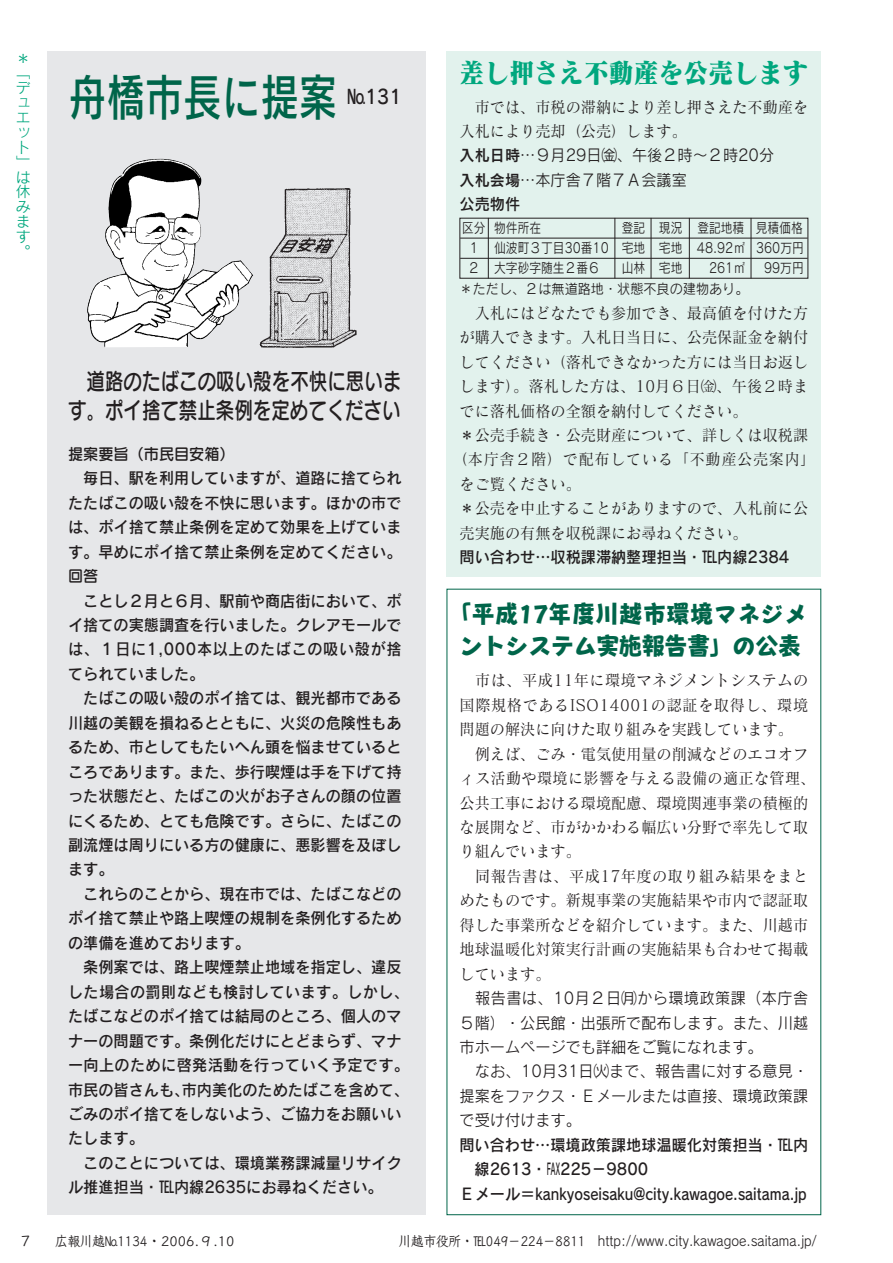
<style>
.page{position:relative;width:893px;height:1263px;background:#fff}
.page>*{position:absolute;margin:0;border:0;box-sizing:border-box;transform-origin:0 0}
.t1{font:49.95px "Rodin CID DB";color:#00654a;scale:.77 1}
.t2{font:27.6px "Matisse CID EB";color:#00a77e;scale:.9 1}
.t3{font:25.5px/32px "Pop Happiness CID EB";letter-spacing:-.025em;color:#00654a;text-align:center;scale:.95 1}
.t4{font:23.4px/29.7px "Seurat CID DB";color:#231f20;text-align:right;scale:.79 1}
.t5{font:19.5px "Rodin CID DB";color:#231f20;scale:.9 1}
.t6{font:15.9px/24.5px "Rodin CID DB";color:#231f20;text-align:justify;scale:.95 1}
.t7{font:15.9px/24.5px "Matisse CID M";color:#231f20;scale:.95 1}
.t8{font:15.9px/24.5px "Rodin CID M";color:#231f20;text-align:justify;scale:.95 1}
.t9{font:15.9px "Matisse CID M";letter-spacing:.035em;color:#231f20;scale:.95 1}
.t10{font:15.9px "Matisse CID M";letter-spacing:.04em;color:#231f20;scale:.95 1}
.t11{font:15.9px "Matisse CID M";letter-spacing:.045em;color:#231f20;scale:.95 1}
.t12{font:15.9px "Matisse CID M";letter-spacing:.025em;color:#231f20;scale:.95 1}
.t13{font:15.9px "Seurat CID DB";color:#231f20;scale:.95 1}
.t14{font:14.85px/14.9px "Rodin CID M";color:#00a77e;text-align:justify}
.t15{font:14.85px "Klee CID DB";color:#231f20}
.t16{font:13.8px/20.2px "Rodin CID M";color:#231f20;text-align:justify;scale:.85 1}
.t17{font:13.8px "Rodin CID M";color:#231f20;scale:.9 1}
.t18{font:13.8px "Rodin CID M";color:#231f20;scale:.95 1}
.t19{font:13.8px "Klee CID DB";color:#231f20;scale:.9 1}
.s1{font-family:"Cezanne CID DB"}
.s2{font-family:"Rodin S M"}
.s3{font-family:"Matisse S M"}
.s4{font-family:"Klee CID DB"}
</style>
<div class="page">
<div style="left:446px;top:51px;width:375px;height:525px;background:#e2f2ed"></div>
<div style="left:47px;top:51px;width:378px;height:1164px;background:#e6e7e9"></div>
<img style="left:87px;top:159px;width:156px;height:188px">
<img style="left:243px;top:188px;width:114px;height:160px">
<hr style="left:460px;top:238px;width:347px;height:1px;background:#231f20">
<hr style="left:460px;top:258px;width:347px;height:1px;background:#231f20">
<div style="left:459px;top:218px;width:349px;height:61px;border:1px solid #231f20"></div>
<hr style="left:488px;top:218px;width:1px;height:60px;background:#231f20">
<hr style="left:614px;top:218px;width:1px;height:60px;background:#231f20">
<hr style="left:650px;top:218px;width:1px;height:61px;background:#231f20">
<hr style="left:750px;top:218px;width:1px;height:61px;background:#231f20">
<hr style="left:689px;top:218px;width:1px;height:61px;background:#231f20">
<div style="left:695px;top:219px;width:52px;height:17px;background:#e2f2ed"></div>
<p class="t14" style="left:16px;top:53px;width:16px">＊「デュエット」は休みます。</p>
<h1 class="t1" style="left:68px;top:79px;width:351px">舟橋市長に提案</h1>
<p class="t5" style="left:347px;top:89px;width:61px">№131</p>
<h3 class="t4" style="left:68px;top:369px;width:423px">道路のたばこの吸い殻を不快に思います。ポイ捨て禁止条例を定めてください</h3>
<p class="t13" style="left:68px;top:448px;width:177px">提案要旨（市民目安箱）</p>
<p class="t6" style="left:68px;top:468px;width:352px;text-indent:15px">毎日、駅を利用していますが、道路に捨てられたたばこの吸い殻を不快に思います。ほかの市では、ポイ捨て禁止条例を定めて効果を上げています。早めにポイ捨て禁止条例を定めてください。</p>
<p class="t13" style="left:68px;top:570px;width:33px">回答</p>
<p class="t6" style="left:68px;top:590px;width:352px;text-indent:15px">ことし２月と６月、駅前や商店街において、ポイ捨ての実態調査を行いました。クレアモールでは、１日に1,000本以上のたばこの吸い殻が捨てられていました。</p>
<p class="t6" style="left:68px;top:688px;width:352px;text-indent:15px">たばこの吸い殻のポイ捨ては、観光都市である川越の美観を損ねるとともに、火災の危険性もあるため、市としてもたいへん頭を悩ませているところであります。また、歩行喫煙は手を下げて持った状態だと、たばこの火がお子さんの顔の位置にくるため、とても危険です。さらに、たばこの副流煙は周りにいる方の健康に、悪影響を及ぼします。</p>
<p class="t6" style="left:68px;top:884px;width:352px;text-indent:15px">これらのことから、現在市では、たばこなどのポイ捨て禁止や路上喫煙の規制を条例化するための準備を進めております。</p>
<p class="t6" style="left:68px;top:957px;width:360px;text-align:left;text-indent:15px">条例案では、路上喫煙禁止地域を指定し、違反した場合の罰則なども検討しています。しかし、たばこなどのポイ捨ては結局のところ、個人のマナーの問題です。条例化だけにとどまらず、マナー向上のために啓発活動を行っていく予定です。市民の皆さんも、市内美化のためたばこを含めて、ごみのポイ捨てをしないよう、ご協力をお願いいたします。</p>
<p class="t6" style="left:68px;top:1153px;width:352px;text-indent:15px">このことについては、環境業務課減量リサイクル推進担当・℡内線2635にお尋ねください。</p>
<h2 class="t2" style="left:459px;top:62px;width:388px">差し押さえ不動産を公売します</h2>
<p class="t7" style="left:459px;top:96px;width:368px;text-indent:15px">市では、市税の滞納により差し押さえた不動産を入札により売却（公売）します。</p>
<p class="t8" style="left:459px;top:145px;width:333px"><span class="s1">入札日時</span>…９月29日<span class="s2">昔</span>、午後２時～２時20分<span class="s1">入札会場</span>…本庁舎７階７Ａ会議室</p>
<p class="t6" style="left:459px;top:194px;width:65px">公売物件</p>
<p class="t16" style="left:697px;top:219px;width:57px">登記地積</p>
<p class="t16" style="left:462px;top:219px;width:94px">区分 物件所在</p>
<p class="t16" style="left:621px;top:219px;width:73px">登記 現況</p>
<p class="t16" style="left:468px;top:219px;width:396px;text-indent:288px">見積価格１ 仙波町３丁目30番10 宅地 宅地 48.92㎡ 360万円２ 大字砂字随生２番６</p>
<p class="t16" style="left:621px;top:260px;width:73px">山林 宅地</p>
<p class="t16" style="left:709px;top:260px;width:44px">261㎡</p>
<p class="t16" style="left:764px;top:260px;width:48px">99万円</p>
<p class="t18" style="left:459px;top:284px;width:306px">＊ただし、２は無道路地・状態不良の建物あり。</p>
<p class="t7" style="left:474px;top:303px;width:352px">入札にはどなたでも参加でき、最高値を付けた方</p>
<p class="t7" style="left:459px;top:327px;width:368px">が購入できます。入札日当日に、公売保証金を納付</p>
<p class="t7" style="left:459px;top:352px;width:368px">してください（落札できなかった方には当日お返し</p>
<p class="t7" style="left:459px;top:376px;width:368px">します）。落札した方は、10月６日<span class="s3">昔</span>、午後２時ま</p>
<p class="t7" style="left:459px;top:400px;width:304px">でに落札価格の全額を納付してください。</p>
<p class="t7" style="left:459px;top:425px;width:368px">＊公売手続き・公売財産について、詳しくは収税課</p>
<p class="t11" style="left:452px;top:453px;width:384px">（本庁舎２階）で配布している「不動産公売案内」</p>
<p class="t7" style="left:459px;top:474px;width:129px">をご覧ください。</p>
<p class="t7" style="left:459px;top:498px;width:368px">＊公売を中止することがありますので、入札前に公</p>
<p class="t7" style="left:459px;top:523px;width:304px">売実施の有無を収税課にお尋ねください。</p>
<p class="t6" style="left:459px;top:547px;width:348px">問い合わせ…収税課滞納整理担当・℡内線2384</p>
<h3 class="t3" style="left:447px;top:601px;width:381px">「平成17年度川越市環境マネジメントシステム実施報告書」の公表</h3>
<p class="t9" style="left:475px;top:674px;width:352px">市は、平成11年に環境マネジメントシステムの</p>
<p class="t10" style="left:459px;top:699px;width:368px">国際規格であるISO14001の認証を取得し、環境</p>
<p class="t7" style="left:459px;top:719px;width:352px">問題の解決に向けた取り組みを実践しています。</p>
<p class="t7" style="left:474px;top:744px;width:352px">例えば、ごみ・電気使用量の削減などのエコオフ</p>
<p class="t12" style="left:459px;top:772px;width:376px">ィス活動や環境に影響を与える設備の適正な管理、</p>
<p class="t7" style="left:459px;top:792px;width:368px">公共工事における環境配慮、環境関連事業の積極的</p>
<p class="t7" style="left:459px;top:817px;width:368px">な展開など、市がかかわる幅広い分野で率先して取</p>
<p class="t7" style="left:459px;top:841px;width:129px">り組んでいます。</p>
<p class="t9" style="left:475px;top:870px;width:352px">同報告書は、平成17年度の取り組み結果をまと</p>
<p class="t7" style="left:459px;top:890px;width:368px">めたものです。新規事業の実施結果や市内で認証取</p>
<p class="t7" style="left:459px;top:915px;width:368px">得した事業所などを紹介しています。また、川越市</p>
<p class="t7" style="left:459px;top:939px;width:368px">地球温暖化対策実行計画の実施結果も合わせて掲載</p>
<p class="t7" style="left:459px;top:964px;width:97px">しています。</p>
<p class="t8" style="left:459px;top:988px;width:368px;text-indent:16px">報告書は、10月２日<span class="s2">席</span>から環境政策課（本庁舎５階）・公民館・出張所で配布します。また、川越市ホームページでも詳細をご覧になれます。</p>
<p class="t8" style="left:459px;top:1061px;width:368px;text-indent:15px">なお、10月31日<span class="s2">惜</span>まで、報告書に対する意見・提案をファクス・Ｅメールまたは直接、環境政策課で受け付けます。</p>
<p class="t6" style="left:459px;top:1135px;width:368px">問い合わせ…環境政策課地球温暖化対策担当・℡内</p>
<p class="t6" style="left:474px;top:1159px;width:184px">線2613・FAX225－9800</p>
<p class="t6" style="left:459px;top:1184px;width:367px">Ｅメール＝kankyoseisaku@city.kawagoe.saitama.jp</p>
<p class="t15" style="left:18px;top:1234px;width:16px">７</p>
<p class="t19" style="left:55px;top:1235px;width:200px">広報川越№1134・2006.９.10</p>
<p class="t17" style="left:399px;top:1235px;width:466px"><span class="s4">川越市役所・℡049－224－8811</span> http://www.city.kawagoe.saitama.jp/</p>
</div>
